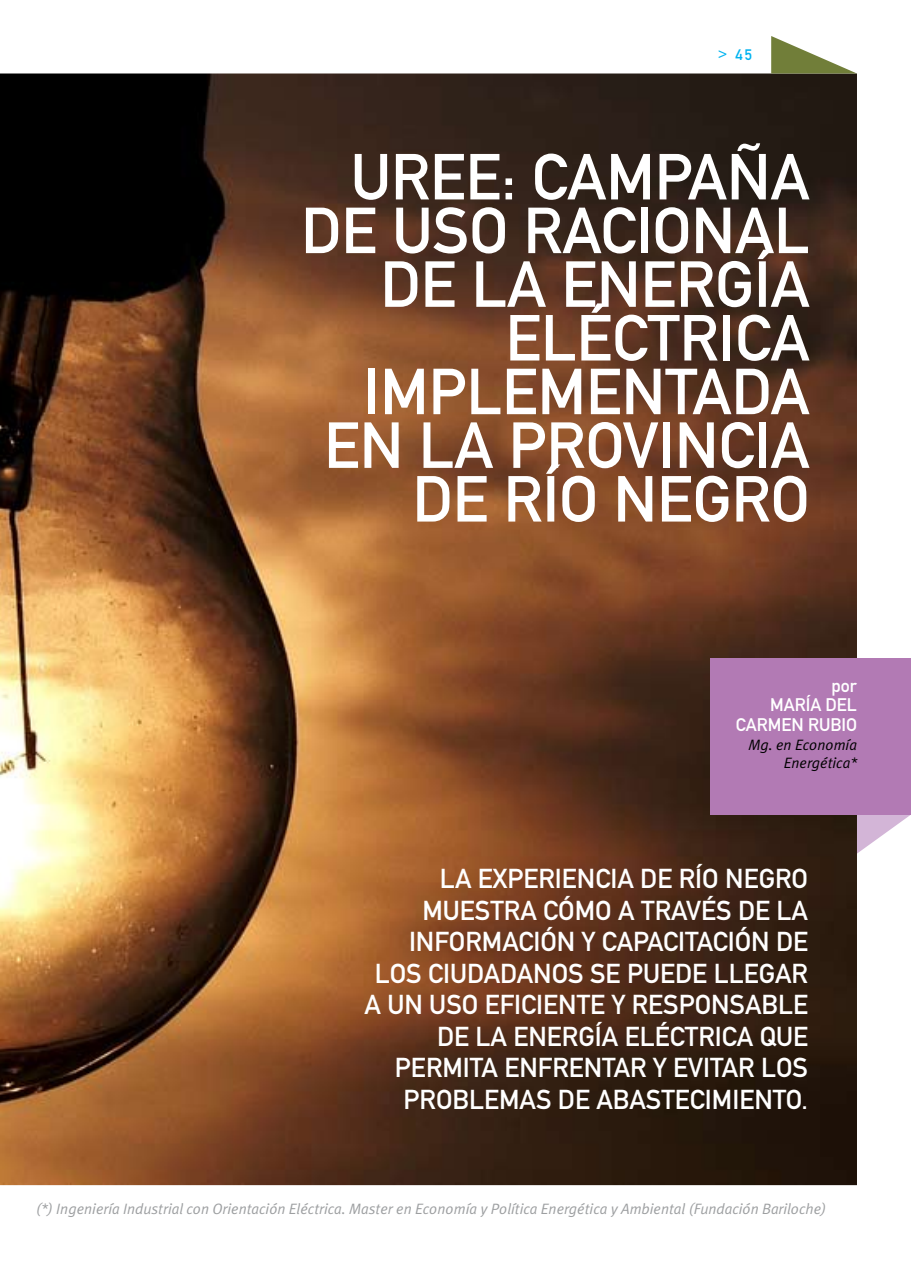
<style>
.page{position:relative;width:911px;height:1263px;background:#fff}
.page>*{position:absolute;margin:0;border:0;box-sizing:border-box;transform-origin:0 0}
.t1{font:63.9px/53.7px "DIN Mittelschrift";color:#fff;text-align:right}
.t2{font:27px/31.5px "DIN Mittelschrift";color:#fff;text-align:right}
.t3{font:18px "DIN Mittelschrift";color:#fff}
.t4{font:italic 15px "Meta Plus Normal";color:#9d9fa1}
.t5{font:italic 15px/18px "Meta Plus Normal";color:#000;text-align:right}
.t6{font:15px "DIN Mittelschrift";color:#00b3f0}
</style>
<div class="page">
<img style="left:0;top:73px;width:857px;height:1112px">
<svg style="left:771px;top:36px;width:85px;height:37px"></svg>
<svg style="left:857px;top:814px;width:54px;height:39px"></svg>
<div style="left:711px;top:658px;width:200px;height:156px;background:#b27ab4"></div>
<p class="t6" style="left:718px;top:46px;width:35px">&gt; 45</p>
<h1 class="t1" style="left:301px;top:151px;width:510px">: CAMPAÑA<br>DE USO RACIONAL<br>DE LA ENERGÍA<br>ELÉCTRICA<br>IMPLEMENTADA<br>EN LA PROVINCIA<br>DE RÍO NEGRO</h1>
<h1 class="t1" style="left:351px;top:151px;width:38px">UREE</h1>
<p class="t3" style="left:832px;top:675px;width:27px">POR</p>
<p class="t3" style="left:770px;top:694px;width:83px">MARÍA DEL</p>
<p class="t3" style="left:736px;top:714px;width:123px">CARMEN RUBIO</p>
<p class="t5" style="left:748px;top:736px;width:110px">Mg. en Economía<br>Energética*</p>
<p class="t2" style="left:364px;top:863px;width:445px">LA EXPERIENCIA DE RÍO NEGRO<br>MUESTRA CÓMO A TRAVÉS DE LA<br>INFORMACIÓN Y CAPACITACIÓN DE<br>LOS CIUDADANOS SE PUEDE LLEGAR<br>A UN USO EFICIENTE Y RESPONSABLE<br>DE LA ENERGÍA ELÉCTRICA QUE<br>PERMITA ENFRENTAR Y EVITAR LOS<br>PROBLEMAS DE ABASTECIMIENTO.</p>
<p class="t4" style="left:36px;top:1199px;width:792px">(*) Ingeniería Industrial con Orientación Eléctrica. Master en Economía y Política Energética y Ambiental (Fundación Bariloche)</p>
</div>
